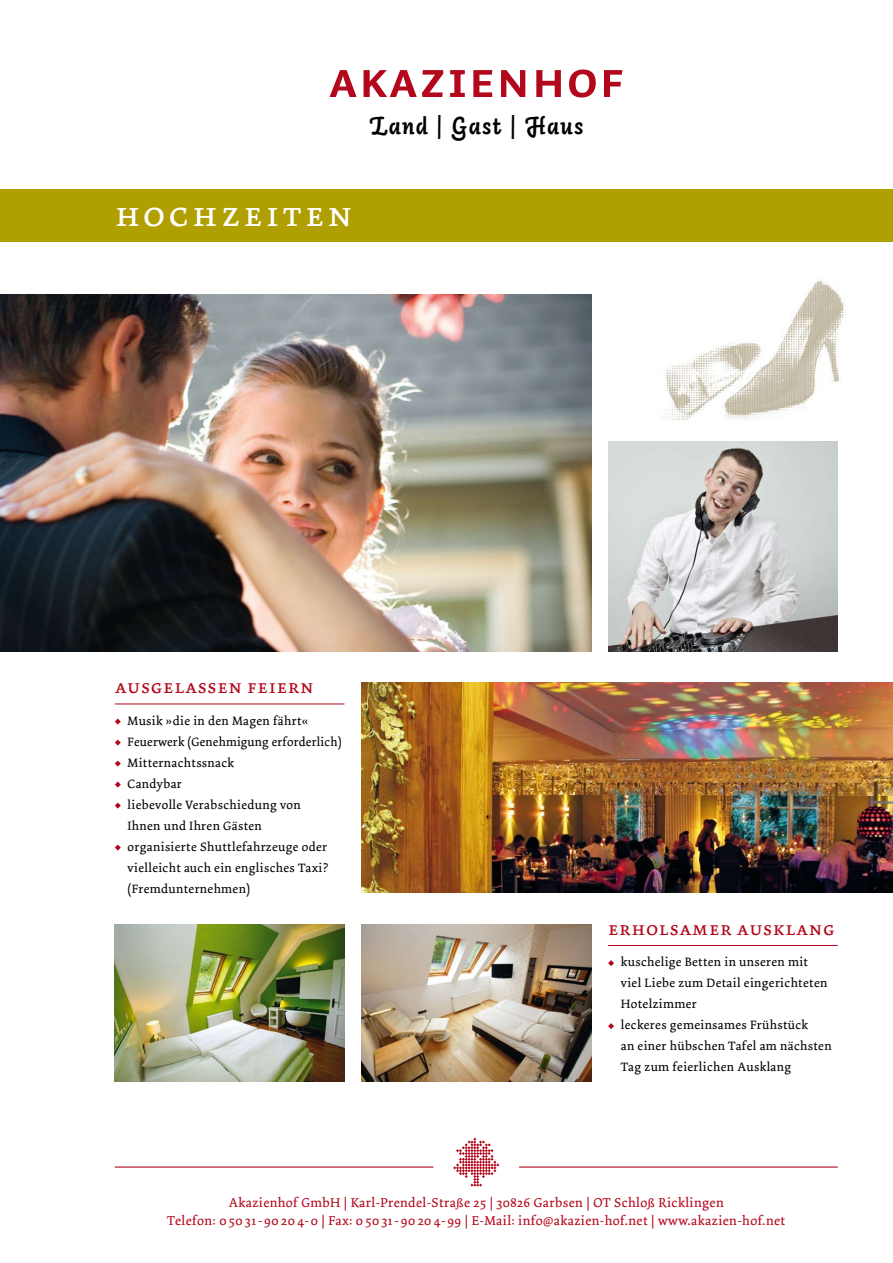
<style>
.page{position:relative;width:893px;height:1263px;background:#fff}
.page>*{position:absolute;margin:0;border:0;box-sizing:border-box;transform-origin:0 0}
.t1{font:51.3px "Auto 3 Bold Sm Cp";letter-spacing:.03em;color:#b3071b}
.t2{font:36px "Dolly Small Caps";letter-spacing:.08em;color:#fff}
.t3{font:italic 700 24.3px "Auto 3";letter-spacing:.05em;color:#000}
.t4{font:19.5px "Dolly Small Caps";letter-spacing:.03em;color:#b3071b}
.t5{font:13.5px/18px "Dolly";letter-spacing:.03em;color:#b3071b;text-align:center}
.t6{font:12.75px/21px "Dolly";letter-spacing:.03em;color:#000}
</style>
<div class="page">
<img style="left:662px;top:280px;width:183px;height:141px">
<img style="left:608px;top:441px;width:230px;height:210px">
<img style="left:0;top:294px;width:591px;height:357px">
<img style="left:361px;top:683px;width:532px;height:210px">
<hr style="left:115px;top:704px;width:229px;height:1px;background:#b3071b">
<svg style="left:115px;top:718px;width:6px;height:6px"></svg>
<svg style="left:115px;top:739px;width:6px;height:6px"></svg>
<svg style="left:115px;top:760px;width:6px;height:6px"></svg>
<svg style="left:115px;top:781px;width:6px;height:6px"></svg>
<svg style="left:115px;top:802px;width:6px;height:6px"></svg>
<svg style="left:115px;top:844px;width:6px;height:6px"></svg>
<img style="left:361px;top:924px;width:230px;height:158px">
<img style="left:115px;top:924px;width:229px;height:157px">
<div style="left:0;top:189px;width:893px;height:53px;background:#b09f00"></div>
<hr style="left:608px;top:945px;width:230px;height:1px;background:#b3071b">
<svg style="left:608px;top:960px;width:6px;height:6px"></svg>
<svg style="left:608px;top:1023px;width:6px;height:6px"></svg>
<svg style="left:453px;top:1138px;width:46px;height:49px"></svg>
<hr style="left:115px;top:1166px;width:318px;height:1px;background:#b3071b">
<hr style="left:519px;top:1166px;width:319px;height:1px;background:#b3071b">
<h1 class="t1" style="left:328px;top:50px;width:297px">Akazienhof</h1>
<h3 class="t3" style="left:369px;top:111px;width:216px">Land | Gast | Haus</h3>
<h2 class="t2" style="left:115px;top:193px;width:239px">hochzeiten</h2>
<h3 class="t4" style="left:115px;top:675px;width:200px">ausgelassen feiern</h3>
<p class="t6" style="left:128px;top:710px;width:216px">Musik »die in den Magen fährt«<br>Feuerwerk (Genehmigung erforderlich)<br>Mitternachtssnack<br>Candybar<br>liebevolle Verabschiedung von<br>Ihnen und Ihren Gästen<br>organisierte Shuttlefahrzeuge oder vielleicht auch ein englisches Taxi? (Fremdunternehmen)</p>
<h3 class="t4" style="left:608px;top:917px;width:228px">erholsamer ausklang</h3>
<p class="t6" style="left:621px;top:952px;width:212px">kuschelige Betten in unseren mit viel Liebe zum Detail eingerichteten<br>Hotelzimmer<br>leckeres gemeinsames Frühstück<br>an einer hübschen Tafel am nächsten<br>Tag zum feierlichen Ausklang</p>
<p class="t5" style="left:167px;top:1194px;width:619px">Akazienhof GmbH | Karl-Prendel-Straße 25 | 30826 Garbsen | OT Schloß Ricklingen<br>Telefon: 0 50 31- 90 20 4- 0 | Fax: 0 50 31- 90 20 4- 99 | E-Mail: info@akazien-hof.net | www.akazien-hof.net</p>
</div>
